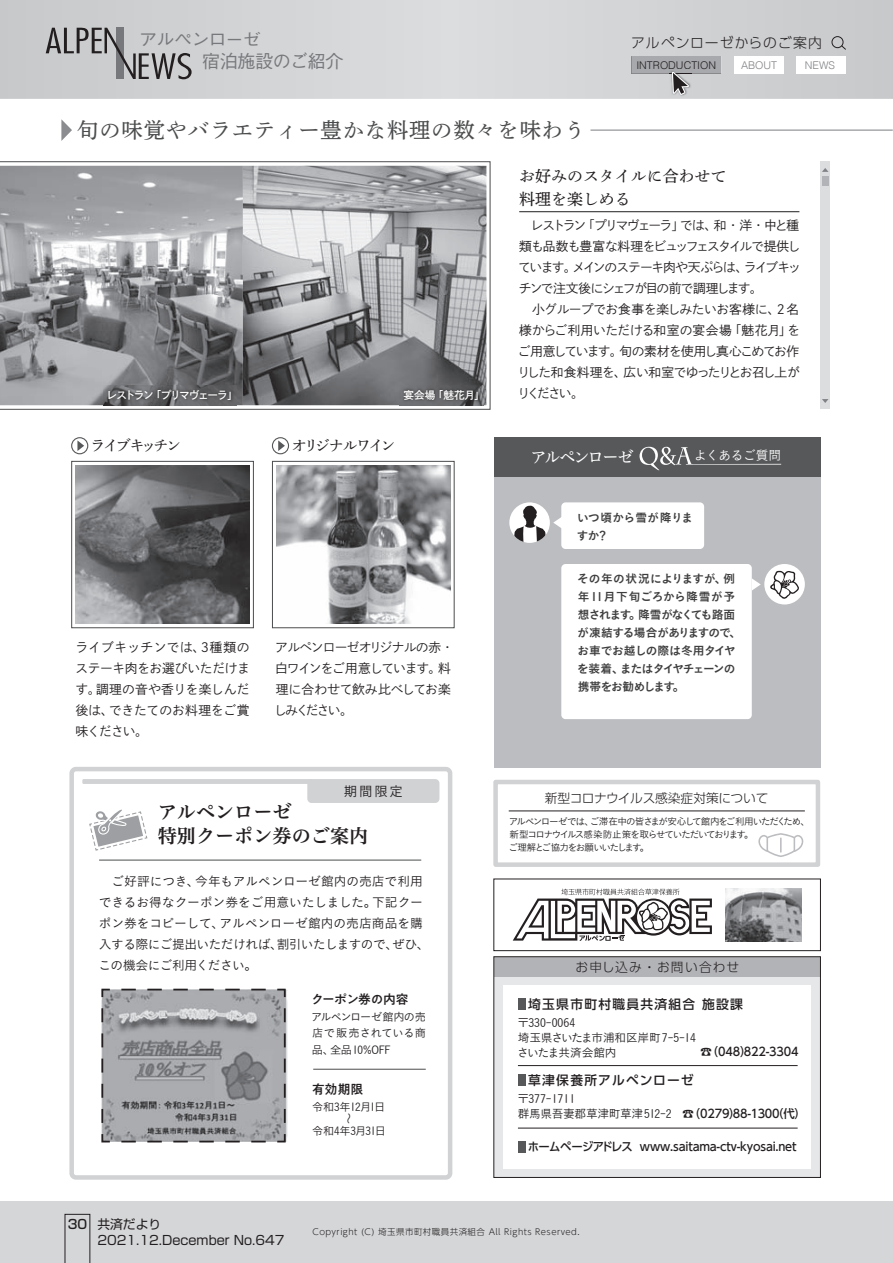
<style>
.page{position:relative;width:893px;height:1263px;background:#fff}
.page>*{position:absolute;margin:0;border:0;box-sizing:border-box;transform-origin:0 0}
.t1{font:21.3px "P Shuei Yobu Min Std N M 90 pv RKSJ H";letter-spacing:.04em;color:#4b4c4d}
.t2{font:19.2px/24px "Hiragino UD Serif Std N W6 90 pv RKSJ H";color:#231f20}
.t3{font:18px/21.8px "Gothic BBB Pr 6 N Medium 90 pv RKSJ H";letter-spacing:-.025em;color:#76787b}
.t4{font:15.9px/22.5px "P Shuei Yobu Min Std N M 90 pv RKSJ H";color:#231f20}
.t5{font:15.9px "Hiragino UD Serif Std N W4 90 pv RKSJ H";letter-spacing:-.1em;color:#fff}
.t6{font:14.85px "P Shuei Yobu Min Std N M 90 pv RKSJ H";letter-spacing:-.145em;color:#231f20}
.t7{font:13.8px "UD Shin Go Pr 6 N Light 90 pv RKSJ H";letter-spacing:.07em;color:#231f20}
.t8{font:12.75px/21px "Shuei Go Kin Std L 90 pv RKSJ H";letter-spacing:-.055em;color:#231f20}
.t9{font:12.75px/21px "Koburina Go Std N W3 90 pv RKSJ H";letter-spacing:-.02em;color:#231f20}
.t10{font:12.75px "UD Shin Go Pr 6 N Medium 90 pv RKSJ H";letter-spacing:.1em;color:#231f20}
.t11{font:12.75px/15.9px "Shin Go Pro Regular 90 pv RKSJ H";color:#231f20}
.t12{font:12.75px "UD Shin Go Pr 6 N Light 90 pv RKSJ H";letter-spacing:-.03em;color:#231f20}
.t13{font:12.75px "UD Shin Go Pr 6 N Light 90 pv RKSJ H";letter-spacing:.09em;color:#231f20}
.t14{font:12.75px "PA1 Gothic Std N Medium 90 pv RKSJ H";letter-spacing:-.03em;color:#231f20}
.t15{font:12.75px "Koburina Go Std N W3 90 pv RKSJ H";letter-spacing:-.03em;color:#fff}
.t16{font:12.75px "Koz Go Pr 6 N Regular 90 pv RKSJ H";color:#231f20}
.t17{font:12.75px "Shin Go Pro Medium 90 pv RKSJ H";color:#231f20}
.t18{font:11.7px/18px "Koburina Go Std N W6 90 pv RKSJ H";letter-spacing:-.04em;color:#3e3e3f}
.t19{font:11.7px "UD Shin Go Pr 6 N Medium 90 pv RKSJ H";letter-spacing:-.02em;color:#231f20}
.t20{font:11.7px/15px "Koburina Go Std N W3 90 pv RKSJ H";letter-spacing:-.025em;color:#231f20}
.t21{font:11.7px/18px "Koburina Go Std N W6 90 pv RKSJ H";letter-spacing:-.01em;color:#3e3e3f}
.t22{font:11.1px/16.5px "Koburina Go Std W3 90 pv RKSJ H";letter-spacing:-.03em;color:#231f20;text-align:justify}
.t23{font:10.65px "Shuei Go Kin Std B 90 pv RKSJ H";letter-spacing:-.12em;color:#fff}
.t24{font:300 10.65px "Helvetica";color:#231f20}
.t25{font:300 10.65px "Helvetica";color:#808285}
.t26{font:10.65px "Shuei Go Kin Std B 90 pv RKSJ H";letter-spacing:-.1em;color:#fff}
.t27{font:9.6px/12.8px "Koburina Go Std N W3 90 pv RKSJ H";letter-spacing:-.12em;color:#231f20}
.t28{font:8.55px "UD Shin Go Pr 6 N Light 90 pv RKSJ H";letter-spacing:.05em;color:#231f20}
.s1{font-family:"Koz Go Pr 6 N Regular 90 pv RKSJ H"}
</style>
<div class="page">
<svg style="left:0;top:0;width:892px;height:99px;background:#d2d3d5"></svg>
<div style="left:0;top:1202px;width:892px;height:61px;background:#d5d6d8"></div>
<div style="left:494px;top:438px;width:326px;height:330px;background:#bcbdc0"></div>
<div style="left:69px;top:767px;width:383px;height:413px;border:4px solid #d1d2d4;border-radius:4px"></div>
<svg style="left:493px;top:879px;width:327px;height:299px"></svg>
<div style="left:493px;top:780px;width:327px;height:87px;border:4px solid #d1d2d4"></div>
<div style="left:494px;top:438px;width:326px;height:39px;background:#57585a"></div>
<div style="left:820px;top:162px;width:10px;height:247px;background:#dcdddf"></div>
<div style="left:821px;top:177px;width:7px;height:9px;background:#b2b3b7"></div>
<svg style="left:822px;top:168px;width:6px;height:4px"></svg>
<svg style="left:822px;top:399px;width:6px;height:4px"></svg>
<svg style="left:512px;top:889px;width:200px;height:52px"></svg>
<hr style="left:508px;top:811px;width:296px;height:1px;background:#231f20">
<img style="left:76px;top:465px;width:173px;height:159px">
<img style="left:725px;top:889px;width:76px;height:52px">
<div style="left:71px;top:461px;width:183px;height:167px;border:1px solid #4b4c4d"></div>
<img style="left:276px;top:465px;width:174px;height:159px">
<div style="left:272px;top:461px;width:182px;height:167px;border:1px solid #4b4c4d"></div>
<svg style="left:0;top:161px;width:490px;height:249px;background:#9c9da0"></svg>
<img style="left:103px;top:385px;width:134px;height:21px">
<img style="left:399px;top:385px;width:85px;height:21px">
<svg style="left:509px;top:502px;width:41px;height:41px"></svg>
<svg style="left:513px;top:506px;width:33px;height:37px"></svg>
<div style="left:764px;top:564px;width:40px;height:41px;background:#fff;border-radius:50%"></div>
<svg style="left:769px;top:570px;width:30px;height:29px"></svg>
<svg style="left:639px;top:447px;width:142px;height:23px"></svg>
<div style="left:561px;top:502px;width:143px;height:47px;background:#fff;border-radius:4px"></div>
<div style="left:561px;top:564px;width:190px;height:155px;background:#fff;border-radius:4px"></div>
<svg style="left:553px;top:517px;width:9px;height:12px"></svg>
<svg style="left:751px;top:578px;width:9px;height:13px"></svg>
<svg style="left:46px;top:28px;width:145px;height:51px;background:#acacae"></svg>
<svg style="left:61px;top:119px;width:11px;height:22px"></svg>
<svg style="left:77px;top:440px;width:7px;height:11px"></svg>
<hr style="left:590px;top:130px;width:302px;height:1px;background:#8a8c8f">
<div style="left:71px;top:437px;width:17px;height:17px;border:1px solid #57585a;border-radius:50%"></div>
<svg style="left:278px;top:440px;width:7px;height:11px"></svg>
<div style="left:272px;top:437px;width:17px;height:17px;border:1px solid #57585a;border-radius:50%"></div>
<div style="left:733px;top:56px;width:50px;height:18px;background:#fff"></div>
<div style="left:796px;top:56px;width:49px;height:18px;background:#fff"></div>
<svg style="left:631px;top:56px;width:90px;height:42px;background:#b7b8bb"></svg>
<div style="left:831px;top:36px;width:12px;height:12px;border:1px solid #231f20;border-radius:50%"></div>
<svg style="left:840px;top:45px;width:6px;height:6px"></svg>
<hr style="left:518px;top:1065px;width:279px;height:1px;background:#231f20">
<div style="left:518px;top:998px;width:7px;height:12px;background:#57585a"></div>
<hr style="left:518px;top:1128px;width:279px;height:1px;background:#231f20">
<div style="left:518px;top:1074px;width:7px;height:12px;background:#57585a"></div>
<div style="left:518px;top:1141px;width:7px;height:12px;background:#57585a"></div>
<hr style="left:519px;top:211px;width:280px;height:1px;background:#231f20">
<div style="left:307px;top:779px;width:132px;height:24px;background:#d1d2d4;border-radius:4px"></div>
<div style="left:82px;top:779px;width:230px;height:5px;background:#d1d2d4"></div>
<svg style="left:758px;top:833px;width:45px;height:24px"></svg>
<img style="left:101px;top:990px;width:186px;height:152px">
<svg style="left:101px;top:1132px;width:165px;height:11px;background:#97989b"></svg>
<svg style="left:101px;top:988px;width:11px;height:135px"></svg>
<svg style="left:121px;top:988px;width:165px;height:11px;background:#a1a1a4"></svg>
<svg style="left:275px;top:1008px;width:11px;height:135px"></svg>
<svg style="left:89px;top:809px;width:59px;height:42px"></svg>
<hr style="left:99px;top:860px;width:322px;height:1px;background:#4b4c4d">
<hr style="left:313px;top:1069px;width:113px;height:1px;background:#4b4c4d">
<svg style="left:65px;top:1214px;width:25px;height:49px"></svg>
<h3 class="t3" style="left:202px;top:31px;width:143px;text-indent:-63px">アルペンローゼ<br>宿泊施設のご紹介</h3>
<h1 class="t1" style="left:77px;top:122px;width:509px">旬の味覚やバラエティー豊かな料理の数々を味わう</h1>
<p class="t7" style="left:631px;top:37px;width:192px">アルペンローゼからのご案内</p>
<p class="t24" style="left:636px;top:60px;width:81px">INTRODUCTION</p>
<p class="t25" style="left:741px;top:60px;width:38px">ABOUT</p>
<p class="t25" style="left:805px;top:60px;width:32px">NEWS</p>
<p class="t23" style="left:106px;top:391px;width:133px">レストラン「プリマヴェーラ」</p>
<p class="t26" style="left:403px;top:391px;width:83px">宴会場「魅花月」</p>
<p class="t6" style="left:91px;top:440px;width:92px">ライブキッチン</p>
<p class="t6" style="left:292px;top:440px;width:105px">オリジナルワイン</p>
<p class="t8" style="left:75px;top:639px;width:176px;text-align:justify">ライブキッチンでは、3種類のステーキ肉をお選びいただけます。調理の音や香りを楽しんだ後は、できたてのお料理をご賞味ください。</p>
<p class="t8" style="left:274px;top:639px;width:181px">アルペンローゼオリジナルの赤・白ワインをご用意しています。料理に合わせて飲み比べしてお楽しみください。</p>
<p class="t16" style="left:344px;top:786px;width:60px">期間限定</p>
<h2 class="t2" style="left:158px;top:802px;width:212px">アルペンローゼ<br>特別クーポン券のご案内</h2>
<p class="t9" style="left:99px;top:872px;width:332px">　ご好評につき、今年もアルペンローゼ館内の売店で利用できるお得なクーポン券をご用意いたしました。下記クーポン券をコピーして、アルペンローゼ館内の売店商品を購入する際にご提出いただければ、割引いたしますので、ぜひ、この機会にご利用ください。</p>
<p class="t14" style="left:311px;top:994px;width:99px">クーポン券の内容</p>
<p class="t22" style="left:311px;top:1010px;width:116px">アルペンローゼ館内の売店で販売されている商品、全品10％OFF</p>
<p class="t14" style="left:312px;top:1084px;width:53px">有効期限</p>
<p class="t22" style="left:312px;top:1100px;width:75px">令和3年12月1日</p>
<p class="t22" style="left:342px;top:1124px;width:13px;rotate:-90deg">～</p>
<p class="t22" style="left:312px;top:1124px;width:75px">令和4年3月31日</p>
<p class="t4" style="left:519px;top:167px;width:209px">お好みのスタイルに合わせて料理を楽しめる</p>
<p class="t8" style="left:517px;top:217px;width:285px">　レストラン「プリマヴェーラ」では、和・洋・中と種類も品数も豊富な料理をビュッフェスタイルで提供しています。メインのステーキ肉や天ぷらは、ライブキッチンで注文後にシェフが目の前で調理します。<br>　小グループでお食事を楽しみたいお客様に、2 名様からご利用いただける和室の宴会場「魅花月」をご用意しています。旬の素材を使用し真心こめてお作りした和食料理を、広い和室でゆったりとお召し上がりください。</p>
<p class="t5" style="left:530px;top:451px;width:104px">アルペンローゼ</p>
<p class="t15" style="left:694px;top:450px;width:88px">よくあるご質問</p>
<p class="t21" style="left:577px;top:510px;width:118px">いつ頃から雪が降りますか？</p>
<p class="t18" style="left:577px;top:571px;width:165px">その年の状況によりますが、例年11月下旬ごろから降雪が予想されます。降雪がなくても路面が凍結する場合がありますので、お車でお越しの際は冬用タイヤを装着、またはタイヤチェーンの携帯をお勧めします。</p>
<p class="t12" style="left:544px;top:793px;width:225px">新型コロナウイルス感染症対策について</p>
<p class="t27" style="left:508px;top:817px;width:303px">アルペンローゼでは、ご滞在中の皆さまが安心して館内をご利用いただくため、新型コロナウイルス感染防止策を取らせていただいております。<br>ご理解とご協力をお願いいたします。</p>
<p class="t13" style="left:575px;top:962px;width:165px">お申し込み・お問い合わせ</p>
<p class="t10" style="left:528px;top:1000px;width:216px">埼玉県市町村職員共済組合 施設課</p>
<p class="t19" style="left:700px;top:1047px;width:99px"><span class="s1">☎</span> （048）822-3304</p>
<p class="t20" style="left:517px;top:1092px;width:156px">〒377-1711<br>群馬県吾妻郡草津町草津512-2</p>
<p class="t20" style="left:517px;top:1016px;width:180px">〒330-0064<br>埼玉県さいたま市浦和区岸町 7-5-14さいたま共済会館内</p>
<p class="t10" style="left:528px;top:1076px;width:167px">草津保養所アルペンローゼ</p>
<p class="t19" style="left:682px;top:1109px;width:125px"><span class="s1">☎</span> （0279）88-1300（代）</p>
<p class="t19" style="left:527px;top:1142px;width:270px">ホームページアドレス www.saitama-ctv-kyosai.net</p>
<p class="t17" style="left:68px;top:1220px;width:21px">30</p>
<p class="t11" style="left:97px;top:1218px;width:189px">共済だより<br>2021.12.December No.647</p>
<p class="t28" style="left:312px;top:1229px;width:268px">Copyright (C) 埼玉県市町村職員共済組合 All Rights Reserved.</p>
</div>
